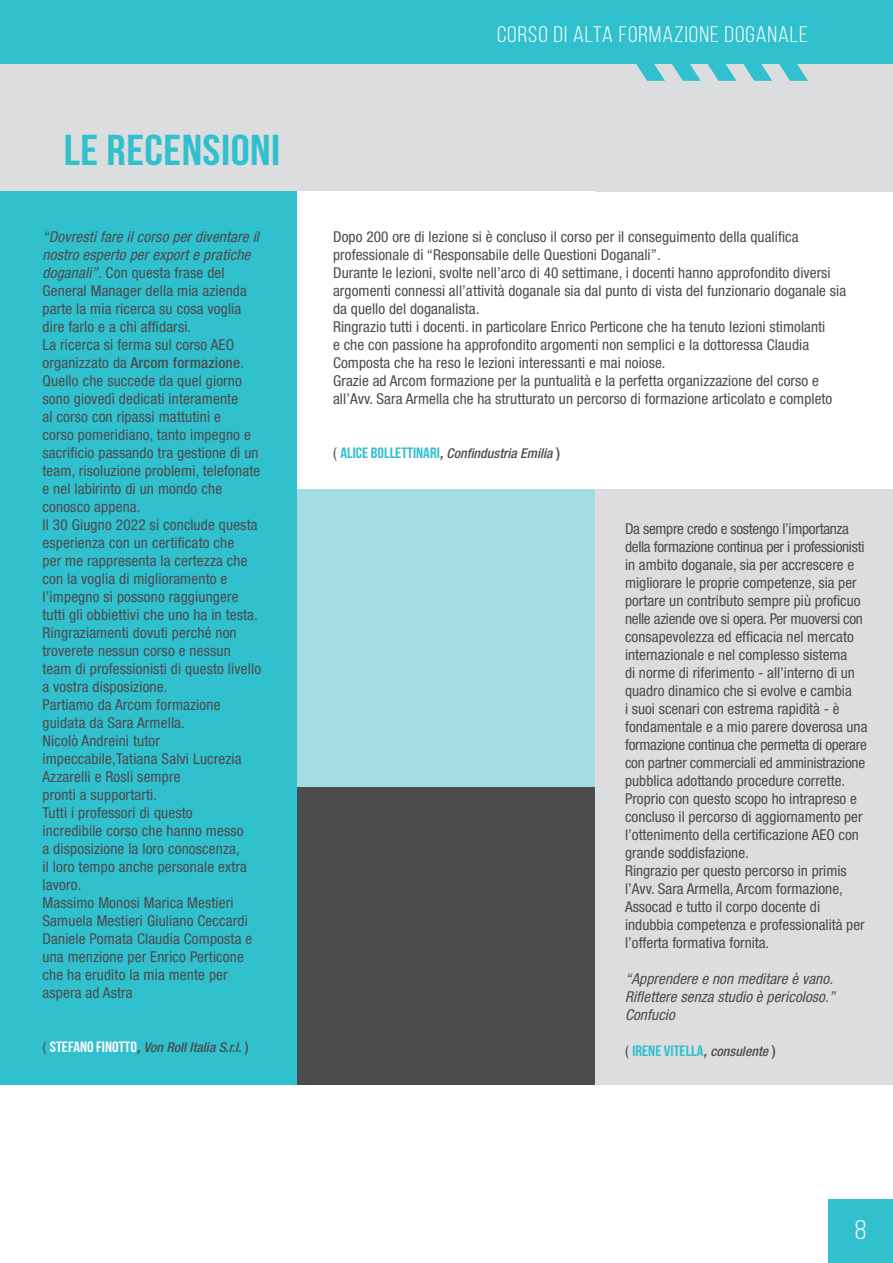
<style>
.page{position:relative;width:893px;height:1263px;background:#fff}
.page>*{position:absolute;margin:0;border:0;box-sizing:border-box;transform-origin:0 0}
.t1{font:43.2px "Bebas Neue";letter-spacing:.01em;color:#30c0ce;scale:1.11 1}
.t2{font:27px "Bebas Neue";color:#fff;scale:1.11 1}
.t3{font:22.5px "Bebas Neue";letter-spacing:.04em;color:#fff;scale:1.1 1}
.t4{font:condensed 15px/18px "Helvetica Neue LT Std";letter-spacing:.005em;color:#4b4c4d}
.t5{font:italic condensed 15px/18px "Helvetica Neue LT Std";letter-spacing:.005em;color:#4b4c4d}
.t6{font:15px "Bebas Neue";color:#30c0ce;scale:1.1 1}
.t7{font:italic 500 condensed 13.5px "Helvetica Neue LT Std";color:#4b4c4d}
.s1{font-style:italic}
.s2{font-weight:500}
.s3{font-weight:400;font-style:normal;font-size:15px}
.s4{font-family:"Bebas Neue";font-weight:400;font-style:normal;font-stretch:normal;font-size:15px;color:#fff}
.s5{font-size:15px}
.s6{font-style:normal;font-size:15px}
.s7{font-family:"Bebas Neue";font-weight:400;font-style:normal;font-stretch:normal;font-size:15px;color:#30c0ce}
.s8{font-family:"Helvetica Neue LT Std";font-stretch:condensed;color:#4b4c4d}
.s9{font-family:"Helvetica Neue LT Std";font-weight:500;font-style:italic;font-stretch:condensed;color:#4b4c4d}
.s10{font-family:"Helvetica Neue LT Std";font-weight:500;font-style:italic;font-stretch:condensed;font-size:13.5px;color:#4b4c4d}
.s11{font-family:"Helvetica Neue LT Std";font-weight:500;font-stretch:condensed;color:#4b4c4d}
</style>
<div class="page">
<div style="left:0;top:64px;width:893px;height:127px;background:#dcdddf"></div>
<div style="left:0;top:191px;width:298px;height:893px;background:#30c0ce"></div>
<div style="left:298px;top:787px;width:297px;height:297px;background:#4b4c4d"></div>
<div style="left:595px;top:489px;width:298px;height:595px;background:#dcdddf"></div>
<div style="left:298px;top:489px;width:297px;height:298px;background:#a5dce4"></div>
<svg style="left:636px;top:64px;width:172px;height:17px"></svg>
<div style="left:0;top:0;width:893px;height:64px;background:#30c0ce"></div>
<div style="left:828px;top:1199px;width:65px;height:64px;background:#30c0ce"></div>
<h1 class="t1" style="left:64px;top:127px;width:197px">LE RECENSIONI</h1>
<p class="t4" style="left:43px;top:228px;width:220px"><span class="s1">“Dovresti fare il corso per diventare il nostro esperto per export e pratiche doganali”.</span> Con questa frase del<br>General Manager della mia azienda parte la mia ricerca su cosa voglia dire farlo e a chi affidarsi.<br>La ricerca si ferma sul corso AEO organizzato da <span class="s2">Arcom formazione</span>.<br>Quello che succede da quel giorno sono giovedì dedicati interamente<br>al corso con ripassi mattutini e<br>corso pomeridiano, tanto impegno e sacrificio passando tra gestione di un team, risoluzione problemi, telefonate e nel labirinto di un mondo che conosco appena.<br>Il 30 Giugno 2022 si conclude questa esperienza con un certificato che<br>per me rappresenta la certezza che con la voglia di miglioramento e l’impegno si possono raggiungere tutti gli obbiettivi che uno ha in testa.<br>Ringraziamenti dovuti perché non troverete nessun corso e nessun team di professionisti di questo livello a vostra disposizione.<br>Partiamo da Arcom formazione guidata da Sara Armella.<br>Nicolò Andreini tutor impeccabile,Tatiana Salvi Lucrezia<br>Azzarelli e Rosli sempre<br>pronti a supportarti.<br>Tutti i professori di questo<br>incredibile corso che hanno messo<br>a disposizione la loro conoscenza,<br>il loro tempo anche personale extra lavoro.<br>Massimo Monosi Marica Mestieri<br>Samuela Mestieri Giuliano Ceccardi<br>Daniele Pomata Claudia Composta e una menzione per Enrico Perticone che ha erudito la mia mente per aspera ad Astra</p>
<p class="t7" style="left:43px;top:1039px;width:208px"><span class="s3">(</span> <span class="s4">STEFANO FINOTTO</span><span class="s5">,</span> Von Roll Italia S.r.l. <span class="s6">)</span></p>
<h3 class="t3" style="left:497px;top:23px;width:284px">CORSO DI ALTA FORMAZIONE DOGANALE</h3>
<p class="t4" style="left:333px;top:228px;width:515px">Dopo 200 ore di lezione si è concluso il corso per il conseguimento della qualifica professionale di “Responsabile delle Questioni Doganali”.<br>Durante le lezioni, svolte nell’arco di 40 settimane, i docenti hanno approfondito diversi argomenti connessi all’attività doganale sia dal punto di vista del funzionario doganale sia da quello del doganalista.<br>Ringrazio tutti i docenti. in particolare Enrico Perticone che ha tenuto lezioni stimolanti<br>e che con passione ha approfondito argomenti non semplici e la dottoressa Claudia Composta che ha reso le lezioni interessanti e mai noiose.<br>Grazie ad Arcom formazione per la puntualità e la perfetta organizzazione del corso e all’Avv. Sara Armella che ha strutturato un percorso di formazione articolato e completo</p>
<p class="t7" style="left:333px;top:445px;width:229px"><span class="s3">(</span> <span class="s7">ALICE BOLLETTINARI</span><span class="s5">,</span> Confindustria Emilia <span class="s6">)</span></p>
<p class="t4" style="left:625px;top:519px;width:244px">Da sempre credo e sostengo l’importanza della formazione continua per i professionisti in ambito doganale, sia per accrescere e migliorare le proprie competenze, sia per portare un contributo sempre più proficuo nelle aziende ove si opera. Per muoversi con consapevolezza ed efficacia nel mercato internazionale e nel complesso sistema<br>di norme di riferimento - all’interno di un quadro dinamico che si evolve e cambia<br>i suoi scenari con estrema rapidità - è fondamentale e a mio parere doverosa una formazione continua che permetta di operare con partner commerciali ed amministrazione pubblica adottando procedure corrette.<br>Proprio con questo scopo ho intrapreso e concluso il percorso di aggiornamento per l’ottenimento della certificazione AEO con grande soddisfazione.<br>Ringrazio per questo percorso in primis l’Avv. Sara Armella, Arcom formazione, Assocad e tutto il corpo docente di indubbia competenza e professionalità per l’offerta formativa fornita.</p>
<p class="t5" style="left:625px;top:970px;width:212px">“Apprendere e non meditare è vano.<br>Riflettere senza studio è pericoloso.”<br>Confucio</p>
<p class="t6" style="left:625px;top:1042px;width:139px"><span class="s8">(</span> IRENE VITELLA<span class="s9">,</span> <span class="s10">consulente</span> <span class="s11">)</span></p>
<h2 class="t2" style="left:855px;top:1215px;width:12px">8</h2>
</div>
